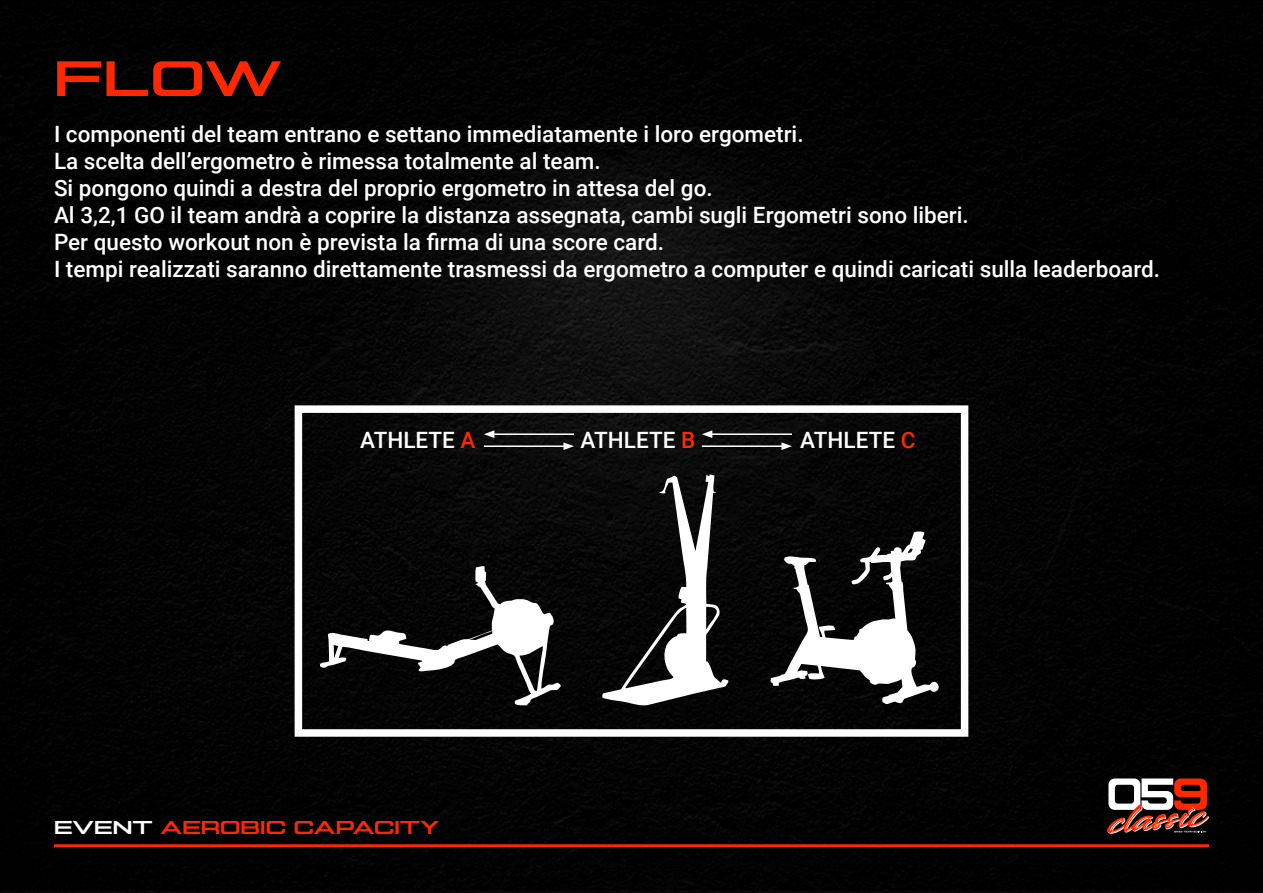
<style>
.page{position:relative;width:1263px;height:893px;background:#fff}
.page>*{position:absolute;margin:0;border:0;box-sizing:border-box;transform-origin:0 0}
.t1{font:700 52.5px "Akrux";color:#ff2800}
.t2{font:500 22.5px/27px "Roboto";color:#fff}
.t3{font:700 19.65px "Akrux";color:#ff2800}
.s1{color:#ff2800}
.s2{color:#fff}
</style>
<div class="page">
<img style="left:0;top:0;width:1263px;height:893px">
<div style="left:295px;top:405px;width:673px;height:332px;border:8px solid #fff"></div>
<svg style="left:602px;top:474px;width:126px;height:232px"></svg>
<svg style="left:320px;top:566px;width:241px;height:139px"></svg>
<svg style="left:770px;top:531px;width:170px;height:174px"></svg>
<hr style="left:492px;top:433px;width:82px;height:2px;background:#fff">
<svg style="left:484px;top:430px;width:10px;height:8px"></svg>
<hr style="left:710px;top:433px;width:82px;height:2px;background:#fff">
<svg style="left:702px;top:430px;width:10px;height:8px"></svg>
<hr style="left:484px;top:445px;width:82px;height:2px;background:#fff">
<svg style="left:563px;top:442px;width:11px;height:8px"></svg>
<hr style="left:702px;top:445px;width:82px;height:2px;background:#fff">
<svg style="left:781px;top:442px;width:11px;height:8px"></svg>
<hr style="left:54px;top:844px;width:1155px;height:3px;background:#ff2800">
<svg style="left:1107px;top:778px;width:102px;height:56px"></svg>
<h1 class="t1" style="left:54px;top:48px;width:230px">FLOW</h1>
<p class="t2" style="left:54px;top:120px;width:1107px">I componenti del team entrano e settano immediatamente i loro ergometri.<br>La scelta dell’ergometro è rimessa totalmente al team.<br>Si pongono quindi a destra del proprio ergometro in attesa del go.<br>Al 3,2,1 GO il team andrà a coprire la distanza assegnata, cambi sugli Ergometri sono liberi.<br>Per questo workout non è prevista la firma di una score card.<br>I tempi realizzati saranno direttamente trasmessi da ergometro a computer e quindi caricati sulla leaderboard.</p>
<p class="t2" style="left:360px;top:426px;width:117px">ATHLETE <span class="s1">A</span></p>
<p class="t2" style="left:581px;top:426px;width:116px">ATHLETE <span class="s1">B</span></p>
<p class="t2" style="left:800px;top:426px;width:117px">ATHLETE <span class="s1">C</span></p>
<p class="t3" style="left:54px;top:816px;width:387px"><span class="s2">EVENT</span> AEROBIC CAPACITY</p>
</div>
